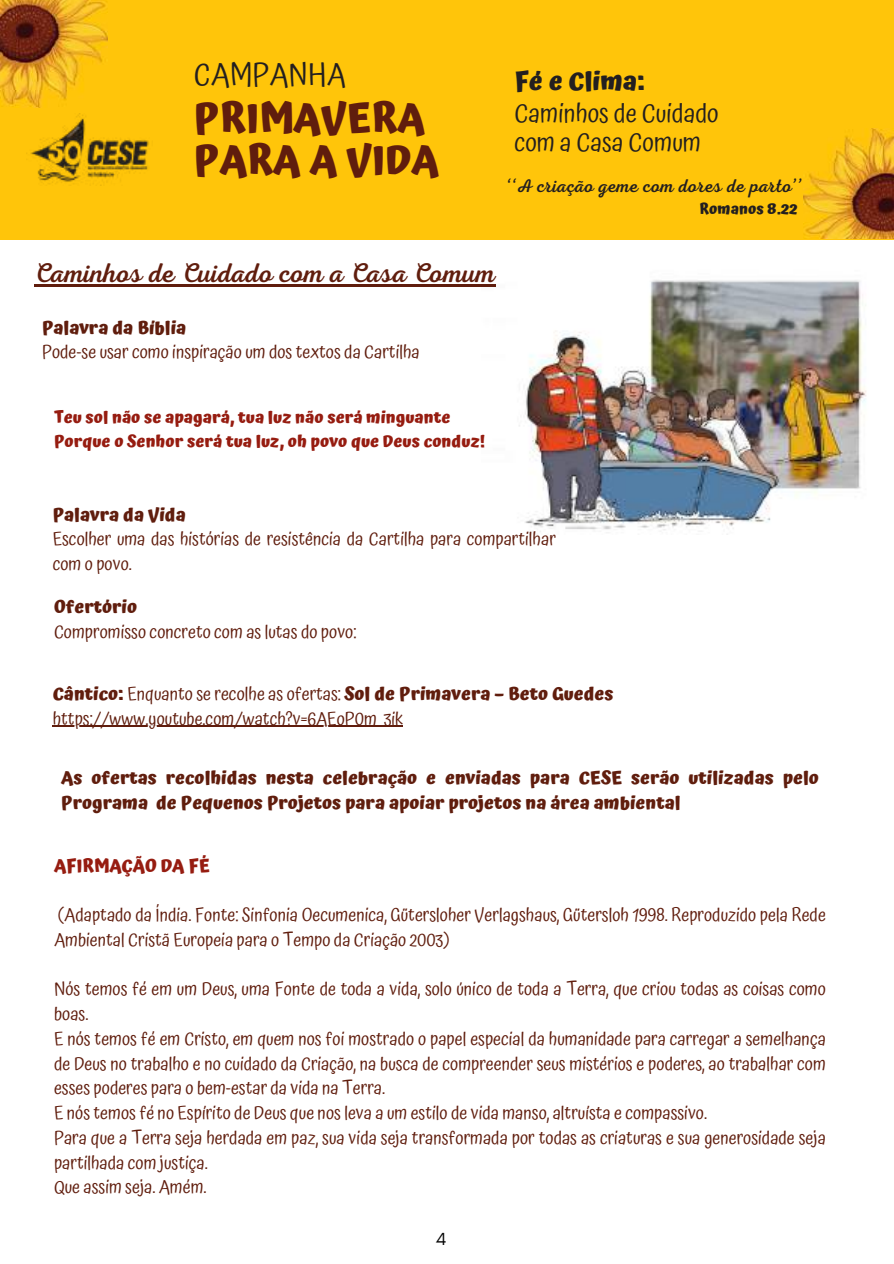
<style>
.page{position:relative;width:894px;height:1264px;background:#fff}
.page>*{position:absolute;margin:0;border:0;box-sizing:border-box;transform-origin:0 0}
.t1{font:700 40.65px/42.5px "Atma";letter-spacing:.005em;color:#601d0d}
.t2{font:30.9px "Atma";color:#231f20}
.t3{font:27.3px "Nexa Script";color:#601d0d}
.t4{font:25.8px/29.2px "Atma";color:#231f20}
.t5{font:700 25.8px "Atma";color:#231f20}
.t6{font:18.6px "Nexa Script";letter-spacing:.015em;color:#231f20}
.t7{font:18.15px/24.8px "Atma";color:#601d0d}
.t8{font:700 18.15px/24.8px "Atma";color:#601d0d}
.t9{font:700 18.15px "Atma";color:#961c10}
.t10{font:17.85px "Glacial Indifference";color:#000}
.t11{font:700 16.65px/23.4px "Atma";color:#961c10}
.t12{font:700 15px "Atma";letter-spacing:.005em;color:#231f20}
.s1{font-weight:700}
</style>
<div class="page">
<div style="left:0;top:0;width:893px;height:239px;background:#ffc50a"></div>
<img style="left:0;top:0;width:108px;height:108px">
<img style="left:803px;top:129px;width:90px;height:109px">
<img style="left:26px;top:113px;width:126px;height:72px">
<img style="left:481px;top:280px;width:386px;height:252px">
<hr style="left:34px;top:284px;width:461px;height:2px;background:#601d0d">
<hr style="left:53px;top:725px;width:350px;height:2px;background:#601d0d">
<h2 class="t2" style="left:194px;top:57px;width:153px">CAMPANHA</h2>
<h3 class="t5" style="left:514px;top:66px;width:131px">Fé e Clima:</h3>
<h3 class="t4" style="left:514px;top:99px;width:206px">Caminhos de Cuidado com a Casa Comum</h3>
<h1 class="t1" style="left:194px;top:96px;width:246px">PRIMAVERA<br>PARA A VIDA</h1>
<p class="t6" style="left:506px;top:175px;width:297px">‘‘A criação geme com dores de parto’’</p>
<h3 class="t3" style="left:34px;top:257px;width:462px">Caminhos de Cuidado com a Casa Comum</h3>
<p class="t8" style="left:42px;top:315px;width:146px">Palavra da Bíblia</p>
<p class="t7" style="left:42px;top:340px;width:379px">Pode-se usar como inspiração um dos textos da Cartilha</p>
<p class="t11" style="left:54px;top:406px;width:432px">Teu sol não se apagará, tua luz não será minguante<br>Porque o Senhor será tua luz, oh povo que Deus conduz!</p>
<p class="t8" style="left:53px;top:502px;width:134px">Palavra da Vida</p>
<p class="t7" style="left:53px;top:527px;width:504px">Escolher uma das histórias de resistência da Cartilha para compartilhar com o povo.</p>
<p class="t8" style="left:54px;top:594px;width:85px">Ofertório</p>
<p class="t7" style="left:54px;top:619px;width:304px">Compromisso concreto com as lutas do povo:</p>
<p class="t7" style="left:53px;top:681px;width:562px"><span class="s1">Cântico:</span> Enquanto se recolhe as ofertas: <span class="s1">Sol de Primavera – Beto Guedes </span>https://www.youtube.com/watch?v=6AEoP0m_3ik</p>
<p class="t12" style="left:699px;top:200px;width:100px">Romanos 8.22</p>
<p class="t8" style="left:61px;top:765px;width:758px">As ofertas recolhidas nesta celebração e enviadas para CESE serão utilizadas pelo<br>Programa de Pequenos Projetos para apoiar projetos na área ambiental</p>
<p class="t9" style="left:54px;top:854px;width:157px">AFIRMAÇÃO DA FÉ</p>
<p class="t7" style="left:54px;top:902px;width:773px">(Adaptado da Índia. Fonte: Sinfonia Oecumenica, Gütersloher Verlagshaus, Gütersloh 1998. Reproduzido pela Rede<br>Ambiental Cristã Europeia para o Tempo da Criação 2003)</p>
<p class="t7" style="left:54px;top:976px;width:773px">Nós temos fé em um Deus, uma Fonte de toda a vida, solo único de toda a Terra, que criou todas as coisas como boas.<br>E nós temos fé em Cristo, em quem nos foi mostrado o papel especial da humanidade para carregar a semelhança de Deus no trabalho e no cuidado da Criação, na busca de compreender seus mistérios e poderes, ao trabalhar com esses poderes para o bem-estar da vida na Terra.<br>E nós temos fé no Espírito de Deus que nos leva a um estilo de vida manso, altruísta e compassivo.<br>Para que a Terra seja herdada em paz, sua vida seja transformada por todas as criaturas e sua generosidade seja partilhada com justiça.<br>Que assim seja. Amém.</p>
<p class="t10" style="left:436px;top:1227px;width:12px">4</p>
</div>
